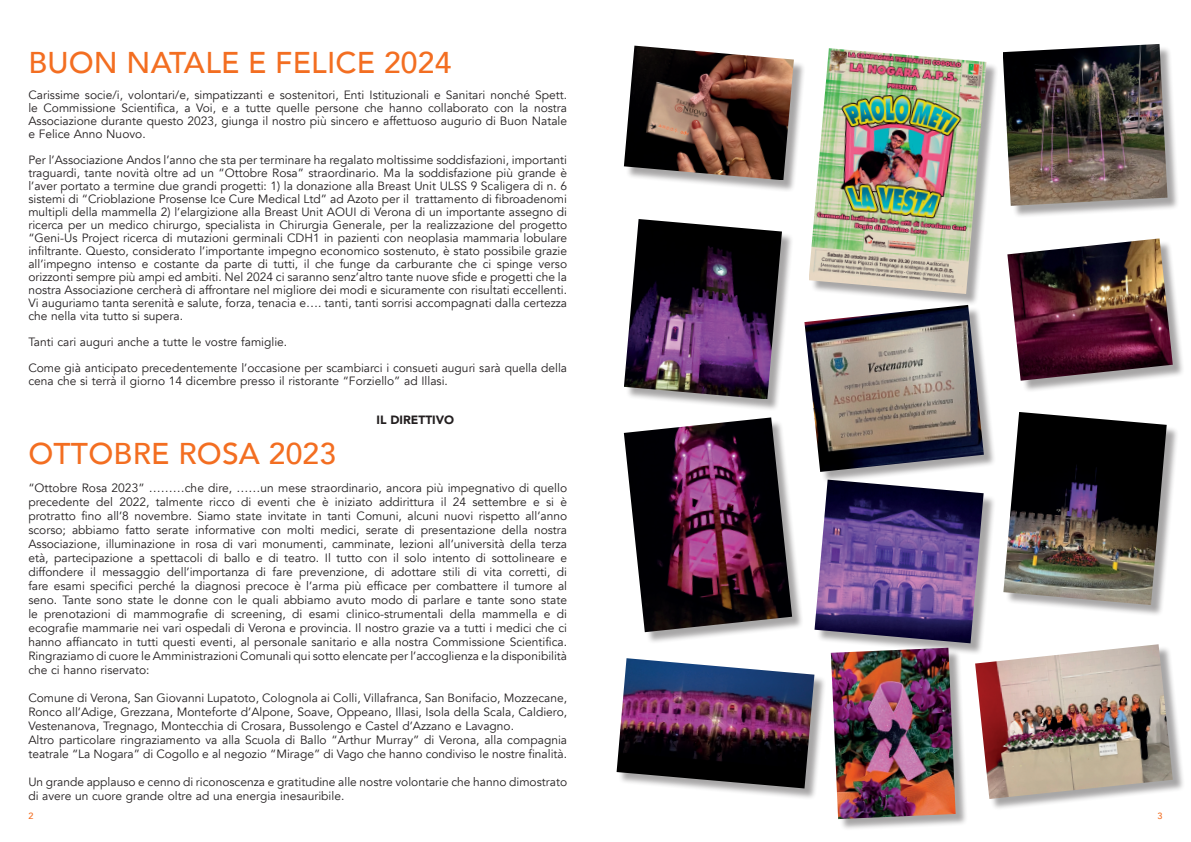
<style>
.page{position:relative;width:1191px;height:842px;background:#fff}
.page>*{position:absolute;margin:0;border:0;box-sizing:border-box;transform-origin:0 0}
.t1{font:500 30px "Avenir";letter-spacing:.005em;color:#f36e21}
.Normale{font:12px/14px "Avenir";color:#231f20;text-align:justify}
.Normale-2{font:900 12px "Avenir";color:#231f20}
.t2{font:500 9px "Avenir";color:#f36e21}
</style>
<div class="page">
<div style="left:625px;top:48px;width:181px;height:144px;background:#231f20;opacity:.4"></div>
<img style="left:624px;top:46px;width:170px;height:134px">
<div style="left:810px;top:50px;width:188px;height:256px;background:#231f20;opacity:.4"></div>
<img style="left:809px;top:48px;width:177px;height:246px">
<div style="left:625px;top:419px;width:179px;height:225px;background:#231f20;opacity:.4"></div>
<img style="left:624px;top:417px;width:168px;height:215px">
<div style="left:977px;top:646px;width:207px;height:165px;background:#231f20;opacity:.4"></div>
<img style="left:975px;top:644px;width:197px;height:155px">
<div style="left:1005px;top:414px;width:174px;height:203px;background:#231f20;opacity:.4"></div>
<img style="left:1003px;top:412px;width:163px;height:193px">
<div style="left:832px;top:649px;width:135px;height:182px;background:#231f20;opacity:.4"></div>
<img style="left:831px;top:655px;width:124px;height:164px">
<div style="left:618px;top:660px;width:208px;height:140px;background:#231f20;opacity:.4"></div>
<img style="left:616px;top:658px;width:198px;height:130px">
<div style="left:1004px;top:46px;width:175px;height:172px;background:#231f20;opacity:.4"></div>
<img style="left:1003px;top:44px;width:164px;height:162px">
<div style="left:806px;top:307px;width:190px;height:177px;background:#231f20;opacity:.4"></div>
<img style="left:804px;top:305px;width:180px;height:167px">
<div style="left:816px;top:482px;width:180px;height:173px;background:#231f20;opacity:.4"></div>
<img style="left:814px;top:480px;width:169px;height:163px">
<div style="left:1009px;top:240px;width:176px;height:153px;background:#231f20;opacity:.4"></div>
<img style="left:1007px;top:238px;width:165px;height:143px">
<div style="left:625px;top:221px;width:169px;height:191px;background:#231f20;opacity:.4"></div>
<img style="left:624px;top:219px;width:158px;height:180px">
<p class="t1" style="left:28px;top:36px;width:424px">BUON NATALE E FELICE 2024</p>
<p class="Normale" style="left:28px;top:88px;width:540px;line-height:13px">Carissime socie/i, volontari/e, simpatizzanti e sostenitori, Enti Istituzionali e Sanitari nonché Spett. le Commissione Scientifica, a Voi, e a tutte quelle persone che hanno collaborato con la nostra Associazione durante questo 2023, giunga il nostro più sincero e affettuoso augurio di Buon Natale e Felice Anno Nuovo.</p>
<p class="Normale" style="left:28px;top:153px;width:540px;line-height:13px">Per l’Associazione Andos l’anno che sta per terminare ha regalato moltissime soddisfazioni, importanti traguardi, tante novità oltre ad un “Ottobre Rosa” straordinario. Ma la soddisfazione più grande è l’aver portato a termine due grandi progetti: 1) la donazione alla Breast Unit ULSS 9 Scaligera di n. 6 sistemi di “Crioblazione Prosense Ice Cure Medical Ltd” ad Azoto per il trattamento di fibroadenomi multipli della mammella 2) l’elargizione alla Breast Unit AOUI di Verona di un importante assegno di ricerca per un medico chirurgo, specialista in Chirurgia Generale, per la realizzazione del progetto “Geni-Us Project ricerca di mutazioni germinali CDH1 in pazienti con neoplasia mammaria lobulare infiltrante. Questo, considerato l’importante impegno economico sostenuto, è stato possibile grazie all’impegno intenso e costante da parte di tutti, il che funge da carburante che ci spinge verso orizzonti sempre più ampi ed ambiti. Nel 2024 ci saranno senz’altro tante nuove sfide e progetti che la nostra Associazione cercherà di affrontare nel migliore dei modi e sicuramente con risultati eccellenti.<br>Vi auguriamo tanta serenità e salute, forza, tenacia e…. tanti, tanti sorrisi accompagnati dalla certezza che nella vita tutto si supera.</p>
<p class="Normale" style="left:28px;top:335px;width:260px">Tanti cari auguri anche a tutte le vostre famiglie.</p>
<p class="Normale" style="left:28px;top:361px;width:540px;line-height:13px">Come già anticipato precedentemente l’occasione per scambiarci i consueti auguri sarà quella della cena che si terrà il giorno 14 dicembre presso il ristorante “Forziello” ad Illasi.</p>
<p class="Normale-2" style="left:376px;top:409px;width:79px">IL DIRETTIVO</p>
<p class="t1" style="left:28px;top:427px;width:309px">OTTOBRE ROSA 2023</p>
<p class="Normale" style="left:28px;top:481px;width:540px">“Ottobre Rosa 2023” ………che dire, ……un mese straordinario, ancora più impegnativo di quello precedente del 2022, talmente ricco di eventi che è iniziato addirittura il 24 settembre e si è protratto fino all’8 novembre. Siamo state invitate in tanti Comuni, alcuni nuovi rispetto all’anno scorso; abbiamo fatto serate informative con molti medici, serate di presentazione della nostra Associazione, illuminazione in rosa di vari monumenti, camminate, lezioni all’università della terza età, partecipazione a spettacoli di ballo e di teatro. Il tutto con il solo intento di sottolineare e diffondere il messaggio dell’importanza di fare prevenzione, di adottare stili di vita corretti, di fare esami specifici perché la diagnosi precoce è l’arma più efficace per combattere il tumore al seno. Tante sono state le donne con le quali abbiamo avuto modo di parlare e tante sono state le prenotazioni di mammografie di screening, di esami clinico-strumentali della mammella e di ecografie mammarie nei vari ospedali di Verona e provincia. Il nostro grazie va a tutti i medici che ci hanno affiancato in tutti questi eventi, al personale sanitario e alla nostra Commissione Scientifica.<br>Ringraziamo di cuore le Amministrazioni Comunali qui sotto elencate per l’accoglienza e la disponibilità che ci hanno riservato:</p>
<p class="Normale" style="left:28px;top:691px;width:540px">Comune di Verona, San Giovanni Lupatoto, Colognola ai Colli, Villafranca, San Bonifacio, Mozzecane, Ronco all’Adige, Grezzana, Monteforte d’Alpone, Soave, Oppeano, Illasi, Isola della Scala, Caldiero, Vestenanova, Tregnago, Montecchia di Crosara, Bussolengo e Castel d’Azzano e Lavagno.</p>
<p class="Normale" style="left:28px;top:733px;width:540px">Altro particolare ringraziamento va alla Scuola di Ballo “Arthur Murray” di Verona, alla compagnia teatrale “La Nogara” di Cogollo e al negozio “Mirage” di Vago che hanno condiviso le nostre finalità.</p>
<p class="Normale" style="left:28px;top:775px;width:540px">Un grande applauso e cenno di riconoscenza e gratitudine alle nostre volontarie che hanno dimostrato di avere un cuore grande oltre ad una energia inesauribile.</p>
<p class="t2" style="left:28px;top:808px;width:7px">2</p>
<p class="t2" style="left:1157px;top:808px;width:7px">3</p>
</div>
